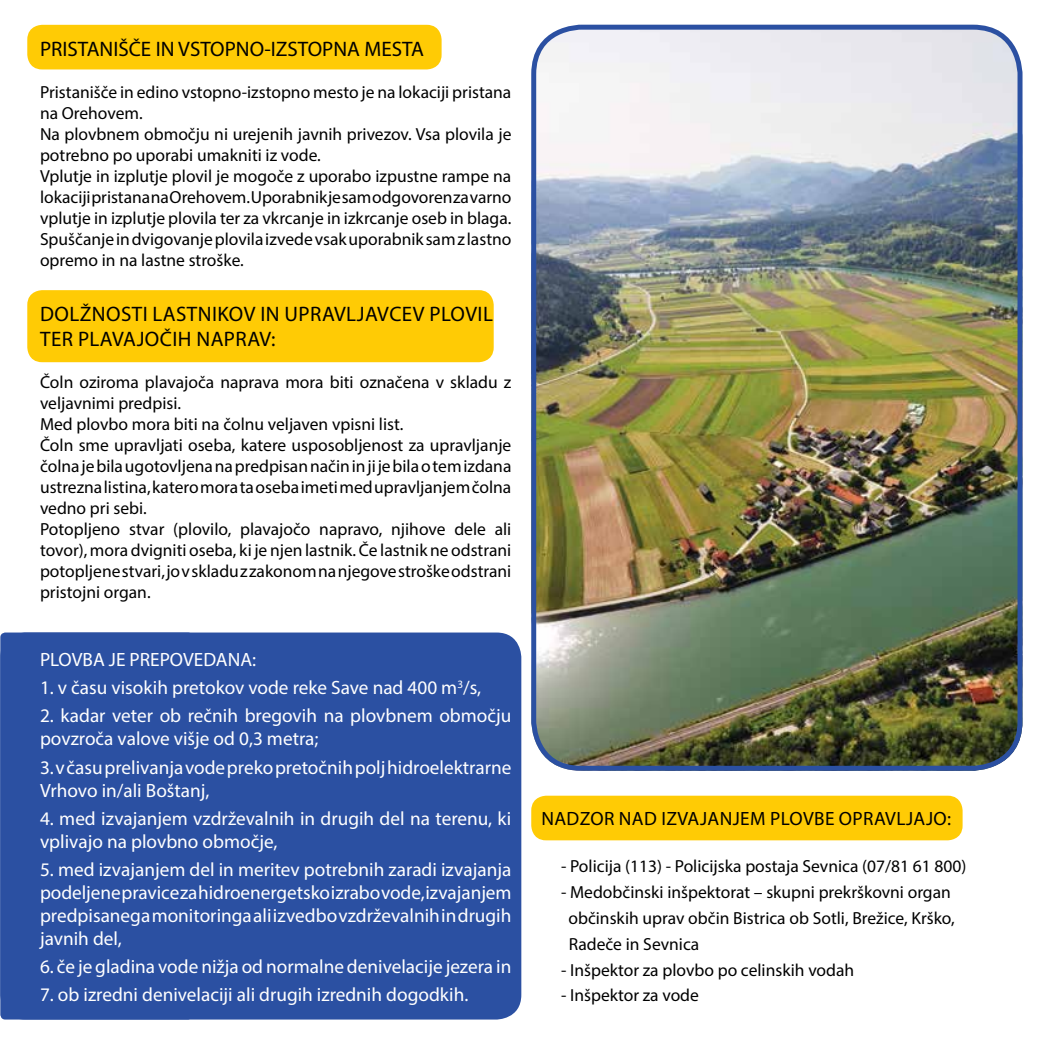
<style>
.page{position:relative;width:1042px;height:1042px;background:#fff}
.page>*{position:absolute;margin:0;border:0;box-sizing:border-box;transform-origin:0 0}
.t1{font:21px/25.2px "Myriad Pro";letter-spacing:.02em;color:#000}
.t2{font:21px "Myriad Pro";color:#000}
.t3{font:19.25px/23.1px "Myriad Pro";color:#fff}
.t4{font:19.25px "Myriad Pro";letter-spacing:.02em;color:#000}
.t5{font:17.5px/21px "Myriad Pro";color:#000}
</style>
<div class="page">
<div style="left:0;top:632px;width:521px;height:387px;background:#2b50a2;border-radius:25px"></div>
<div style="left:0;top:632px;width:193px;height:387px;background:#2b50a2;border-radius:5px"></div>
<img style="left:533px;top:25px;width:489px;height:741px">
<div style="left:531px;top:25px;width:491px;height:746px;border:5px solid #2b50a2;border-radius:47px"></div>
<div style="left:27px;top:290px;width:467px;height:72px;background:#ffcb05;border-radius:15px"></div>
<div style="left:531px;top:795px;width:431px;height:45px;background:#ffcb05;border-radius:15px"></div>
<div style="left:27px;top:25px;width:414px;height:44px;background:#ffcb05;border-radius:15px"></div>
<p class="t2" style="left:40px;top:36px;width:385px">PRISTANIŠČE IN VSTOPNO-IZSTOPNA MESTA</p>
<p class="t5" style="left:40px;top:82px;width:473px">Pristanišče in edino vstopno-izstopno mesto je na lokaciji pristana na Orehovem.<br>Na plovbnem območju ni urejenih javnih privezov. Vsa plovila je potrebno po uporabi umakniti iz vode.<br>Vplutje in izplutje plovil je mogoče z uporabo izpustne rampe na lokaciji pristana na Orehovem. Uporabnik je sam odgovoren za varno vplutje in izplutje plovila ter za vkrcanje in izkrcanje oseb in blaga.<br>Spuščanje in dvigovanje plovila izvede vsak uporabnik sam z lastno opremo in na lastne stroške.</p>
<p class="t1" style="left:40px;top:301px;width:454px">DOLŽNOSTI LASTNIKOV IN UPRAVLJAVCEV PLOVIL<br>TER PLAVAJOČIH NAPRAV:</p>
<p class="t5" style="left:40px;top:371px;width:473px">Čoln oziroma plavajoča naprava mora biti označena v skladu z veljavnimi predpisi.<br>Med plovbo mora biti na čolnu veljaven vpisni list.<br>Čoln sme upravljati oseba, katere usposobljenost za upravljanje čolna je bila ugotovljena na predpisan način in ji je bila o tem izdana ustrezna listina, katero mora ta oseba imeti med upravljanjem čolna vedno pri sebi.<br>Potopljeno stvar (plovilo, plavajočo napravo, njihove dele ali tovor), mora dvigniti oseba, ki je njen lastnik. Če lastnik ne odstrani potopljene stvari, jo v skladu z zakonom na njegove stroške odstrani pristojni organ.</p>
<p class="t3" style="left:40px;top:648px;width:218px">PLOVBA JE PREPOVEDANA:</p>
<p class="t3" style="left:40px;top:676px;width:442px">1. v času visokih pretokov vode reke Save nad 400 m<sup>3</sup>/s,</p>
<p class="t3" style="left:40px;top:704px;width:473px">2. kadar veter ob rečnih bregovih na plovbnem območju povzroča valove višje od 0,3 metra;</p>
<p class="t3" style="left:40px;top:755px;width:473px">3. v času prelivanja vode preko pretočnih polj hidroelektrarne<br>Vrhovo in/ali Boštanj,</p>
<p class="t3" style="left:40px;top:806px;width:473px">4. med izvajanjem vzdrževalnih in drugih del na terenu, ki vplivajo na plovbno območje,</p>
<p class="t3" style="left:40px;top:857px;width:473px;text-align:justify">5. med izvajanjem del in meritev potrebnih zaradi izvajanja podeljene pravice za hidroenergetsko izrabo vode, izvajanjem predpisanega monitoringa ali izvedbo vzdrževalnih in drugih javnih del,</p>
<p class="t3" style="left:40px;top:955px;width:473px">6. če je gladina vode nižja od normalne denivelacije jezera in</p>
<p class="t3" style="left:40px;top:983px;width:430px">7. ob izredni denivelaciji ali drugih izrednih dogodkih.</p>
<p class="t4" style="left:541px;top:806px;width:411px">NADZOR NAD IZVAJANJEM PLOVBE OPRAVLJAJO:</p>
<p class="t5" style="left:561px;top:855px;width:407px">- Policija (113) - Policijska postaja Sevnica (07/81 61 800)</p>
<p class="t5" style="left:568px;top:878px;width:388px;line-height:25.9px;text-indent:-7px">- Medobčinski inšpektorat – skupni prekrškovni organ občinskih uprav občin Bistrica ob Sotli, Brežice, Krško,<br>Radeče in Sevnica</p>
<p class="t5" style="left:561px;top:959px;width:295px">- Inšpektor za plovbo po celinskih vodah</p>
<p class="t5" style="left:561px;top:985px;width:139px">- Inšpektor za vode</p>
</div>
